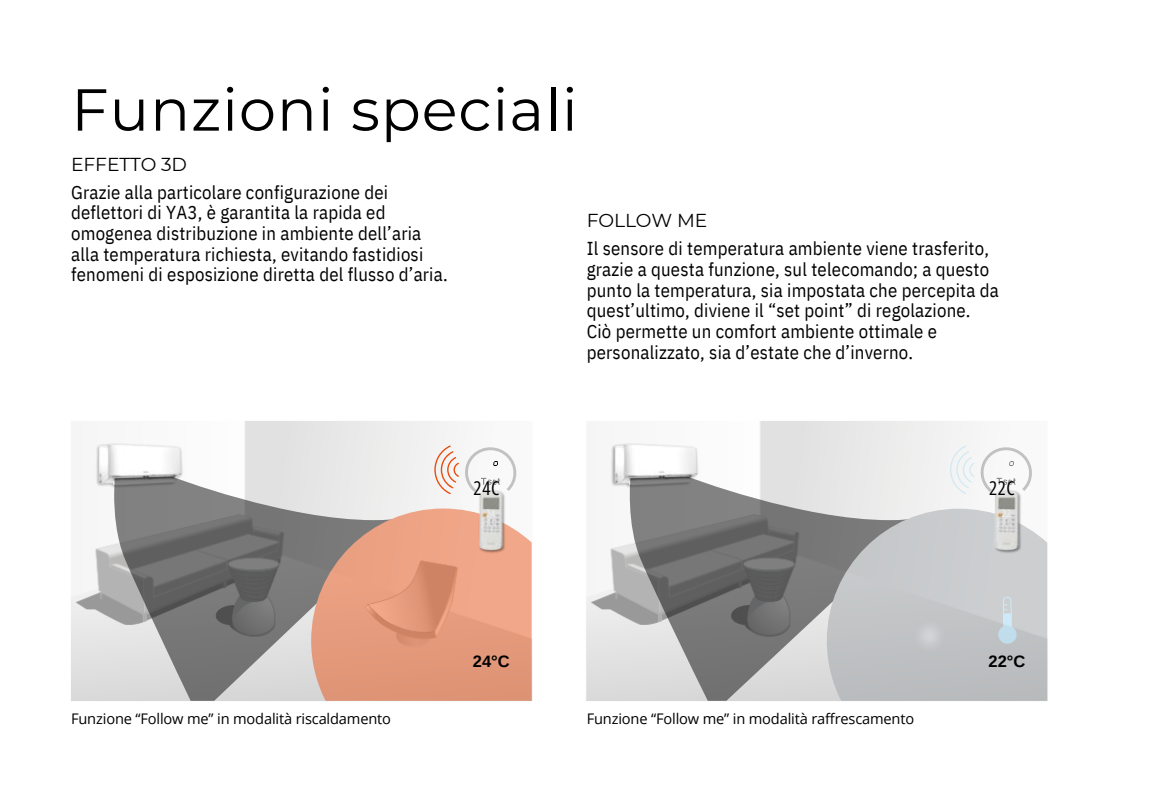
<style>
.page{position:relative;width:1173px;height:810px;background:#fff}
.page>*{position:absolute;margin:0;border:0;box-sizing:border-box;transform-origin:0 0}
.t1{font:59.1px "Montserrat";letter-spacing:.015em;color:#000}
.t2{font:19px "Open Sans Condensed";letter-spacing:.03em;color:#000}
.t3{font:18.7px/20.7px "IBM Plex Sans Cond";letter-spacing:.01em;color:#000}
.t4{font:700 16.5px "Arimo";color:#000}
.t5{font:14.6px "Open Sans";letter-spacing:-.01em;color:#000}
.t6{font:10.1px "Open Sans Condensed";color:#f0f0f0}
.s1{font-family:"Montserrat"}
</style>
<div class="page">
<img style="left:586px;top:421px;width:462px;height:280px">
<img style="left:609px;top:441px;width:97px;height:48px">
<svg style="left:626px;top:477px;width:297px;height:224px;background:#9a9a9a"></svg>
<svg style="left:827px;top:509px;width:220px;height:192px;background:#bfc1c3"></svg>
<svg style="left:998px;top:625px;width:19px;height:19px"></svg>
<svg style="left:1003px;top:597px;width:9px;height:31px"></svg>
<img style="left:993px;top:553px;width:29px;height:1px">
<img style="left:988px;top:495px;width:38px;height:58px">
<img style="left:71px;top:421px;width:462px;height:280px">
<svg style="left:950px;top:445px;width:84px;height:50px"></svg>
<img style="left:94px;top:441px;width:96px;height:48px">
<svg style="left:114px;top:477px;width:293px;height:224px;background:#989898"></svg>
<svg style="left:311px;top:509px;width:221px;height:192px;background:#de9d82"></svg>
<div style="left:483px;top:625px;width:18px;height:19px;background:#e49a7c;border-radius:50%"></div>
<svg style="left:487px;top:597px;width:9px;height:29px"></svg>
<img style="left:477px;top:553px;width:30px;height:1px">
<img style="left:472px;top:495px;width:38px;height:58px">
<svg style="left:434px;top:445px;width:84px;height:50px"></svg>
<p class="t1" style="left:71px;top:73px;width:508px">Funzioni speciali</p>
<p class="t3" style="left:71px;top:150px;width:319px;line-height:28.1px"><span class="s1">EFFETTO 3D<br></span>Grazie alla particolare configurazione dei</p>
<p class="t3" style="left:71px;top:202px;width:378px">deflettori di YA3, è garantita la rapida ed omogenea distribuzione in ambiente dell’aria alla temperatura richiesta, evitando fastidiosi fenomeni di esposizione diretta del flusso d’aria.</p>
<p class="t3" style="left:587px;top:206px;width:404px;line-height:28.1px"><span class="s1">FOLLOW ME<br></span>Il sensore di temperatura ambiente viene trasferito,</p>
<p class="t3" style="left:587px;top:259px;width:414px">grazie a questa funzione, sul telecomando; a questo punto la temperatura, sia impostata che percepita da quest’ultimo, diviene il “set point” di regolazione.<br>Ciò permette un comfort ambiente ottimale e personalizzato, sia d’estate che d’inverno.</p>
<h1 class="t2" style="left:474px;top:475px;width:27px">24C</h1>
<p class="t2" style="left:989px;top:475px;width:27px">22C</p>
<h3 class="t6" style="left:486px;top:507px;width:10px">24</h3>
<p class="t6" style="left:1002px;top:507px;width:10px">22</p>
<p class="t4" style="left:473px;top:652px;width:38px">24°C</p>
<p class="t4" style="left:989px;top:652px;width:38px">22°C</p>
<p class="t5" style="left:71px;top:709px;width:321px">Funzione “Follow me” in modalità riscaldamento</p>
<p class="t5" style="left:587px;top:709px;width:329px">Funzione “Follow me” in modalità raffrescamento</p>
</div>
